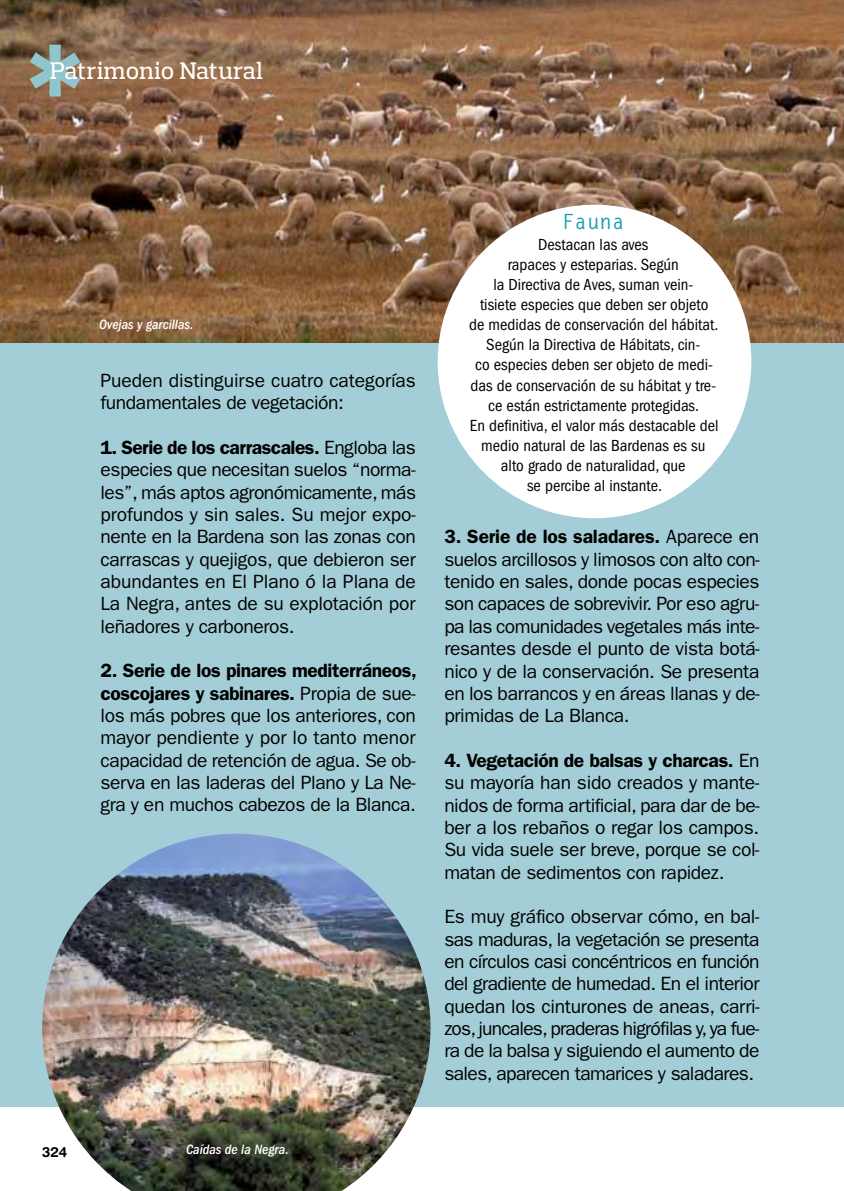
<style>
.page{position:relative;width:844px;height:1191px;background:#fff}
.page>*{position:absolute;margin:0;border:0;box-sizing:border-box;transform-origin:0 0}
.t1{font:500 24.5px "Prelo Slab";letter-spacing:.01em;color:#fff}
.t2{font:700 21px "Letter Gothic Std";color:#1f9eb0}
.t3{font:19.25px/22.4px "ITC Franklin Gothic Std";letter-spacing:-.02em;color:#000;text-align:justify}
.t4{font:condensed 16.62px/20.1px "ITC Franklin Gothic Std";color:#000;text-align:center}
.t5{font:italic 500 condensed 14px "ITC Franklin Gothic Std";color:#fff}
.t6{font:700 14px "Helvetica Rounded LT Std";color:#000}
.s1{font-weight:600}
</style>
<div class="page">
<div style="left:0;top:342px;width:843px;height:764px;background:#a4ced7"></div>
<img style="left:0;top:0;width:843px;height:342px">
<img style="left:42px;top:833px;width:388px;height:358px">
<div style="left:437px;top:205px;width:314px;height:313px;background:#fff;border-radius:50%"></div>
<svg style="left:30px;top:45px;width:50px;height:51px;background:#8a978f"></svg>
<p class="t1" style="left:50px;top:56px;width:214px">Patrimonio Natural</p>
<p class="t6" style="left:42px;top:1143px;width:27px">324</p>
<p class="t5" style="left:99px;top:317px;width:95px">Ovejas y garcillas.</p>
<p class="t3" style="left:100px;top:369px;width:317px">Pueden distinguirse cuatro categorías fundamentales de vegetación:</p>
<p class="t3" style="left:100px;top:436px;width:317px"><span class="s1">1. Serie de los carrascales.</span> Engloba las especies que necesitan suelos “norma&shy;les”, más aptos agronómicamente, más profundos y sin sales. Su mejor expo&shy;nente en la Bardena son las zonas con carrascas y quejigos, que debieron ser abundantes en El Plano ó la Plana de La Negra, antes de su explotación por leñadores y carboneros.</p>
<p class="t3" style="left:100px;top:660px;width:318px"><span class="s1">2. Serie de los pinares mediterráneos, coscojares y sabinares.</span> Propia de sue&shy;los más pobres que los anteriores, con mayor pendiente y por lo tanto menor capacidad de retención de agua. Se ob&shy;serva en las laderas del Plano y La Ne&shy;gra y en muchos cabezos de la Blanca.</p>
<p class="t5" style="left:186px;top:1141px;width:104px">Caídas de la Negra.</p>
<p class="t2" style="left:561px;top:209px;width:64px">Fauna</p>
<p class="t4" style="left:469px;top:234px;width:251px">Destacan las aves<br>rapaces y esteparias. Según<br>la Directiva de Aves, suman vein-<br>tisiete especies que deben ser objeto<br>de medidas de conservación del hábitat.<br>Según la Directiva de Hábitats, cin-<br>co especies deben ser objeto de medi&shy;das de conservación de su hábitat y tre&shy;ce están estrictamente protegidas.<br>En definitiva, el valor más destacable del medio natural de las Bardenas es su alto grado de naturalidad, que<br>se percibe al instante.</p>
<p class="t3" style="left:444px;top:526px;width:317px"><span class="s1">3. Serie de los saladares.</span> Aparece en suelos arcillosos y limosos con alto con&shy;tenido en sales, donde pocas especies son capaces de sobrevivir. Por eso agru&shy;pa las comunidades vegetales más inte&shy;resantes desde el punto de vista botá&shy;nico y de la conservación. Se presenta en los barrancos y en áreas llanas y de&shy;primidas de La Blanca.</p>
<p class="t3" style="left:444px;top:749px;width:317px"><span class="s1">4. Vegetación de balsas y charcas.</span> En su mayoría han sido creados y mante&shy;nidos de forma artificial, para dar de be&shy;ber a los rebaños o regar los campos.<br>Su vida suele ser breve, porque se col&shy;matan de sedimentos con rapidez.</p>
<p class="t3" style="left:444px;top:905px;width:317px">Es muy gráfico observar cómo, en bal&shy;sas maduras, la vegetación se presenta en círculos casi concéntricos en función del gradiente de humedad. En el interior quedan los cinturones de aneas, carri&shy;zos, juncales, praderas higrófilas y, ya fue&shy;ra de la balsa y siguiendo el aumento de sales, aparecen tamarices y saladares.</p>
</div>
